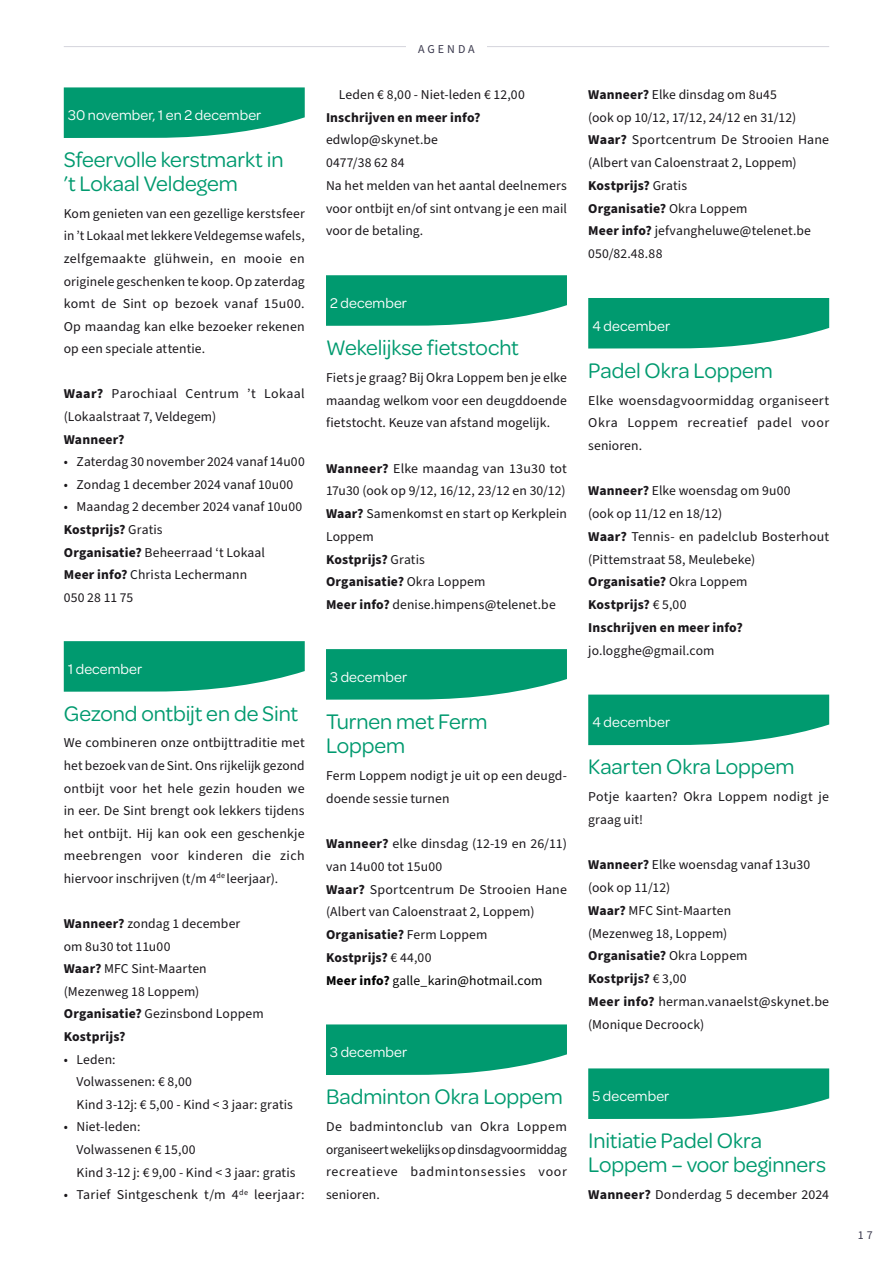
<style>
.page{position:relative;width:893px;height:1263px;background:#fff}
.page>*{position:absolute;margin:0;border:0;box-sizing:border-box;transform-origin:0 0}
.t1{font:22.5px/24.3px "Omnes";letter-spacing:-.005em;color:#009a6f}
.t2{font:15px "Omnes";letter-spacing:.005em;color:#fff}
.t3{font:13.5px/22.8px "Source Sans Pro";letter-spacing:.01em;color:#1a171b}
.t4{font:700 13.5px "Source Sans Pro";letter-spacing:.01em;color:#1a171b}
.t5{font:12px "Source Sans Pro";letter-spacing:.25em;color:#3a394d}
.s1{font-weight:700}
.s2{font-weight:700;color:#000}
.s3{color:#000}
</style>
<div class="page">
<hr style="left:64px;top:46px;width:765px;height:1px;background:#d4d4dc">
<div style="left:406px;top:40px;width:81px;height:13px;background:#fff"></div>
<hr style="left:0;top:0;width:1px;height:491px;background:#f5f6f7">
<svg style="left:64px;top:87px;width:241px;height:51px;background:#17a37c"></svg>
<svg style="left:64px;top:641px;width:241px;height:51px;background:#17a37c"></svg>
<svg style="left:326px;top:275px;width:241px;height:51px;background:#16a37b"></svg>
<svg style="left:326px;top:649px;width:241px;height:51px;background:#16a37b"></svg>
<svg style="left:326px;top:1024px;width:241px;height:51px;background:#16a37b"></svg>
<svg style="left:588px;top:298px;width:241px;height:50px;background:#13a17a"></svg>
<svg style="left:588px;top:695px;width:241px;height:50px;background:#14a27a"></svg>
<svg style="left:588px;top:1068px;width:241px;height:51px;background:#17a37c"></svg>
<p class="t2" style="left:68px;top:105px;width:195px">30 november, 1 en 2 december</p>
<h1 class="t1" style="left:64px;top:146px;width:221px">Sfeervolle kerstmarkt in ’t Lokaal Veldegem</h1>
<p class="t3" style="left:64px;top:202px;width:242px;text-align:justify">Kom genieten van een gezellige kerstsfeer in ’t Lokaal met lekkere Veldegemse wafels, zelfgemaakte glühwein, en mooie en originele geschenken te koop. Op zaterdag komt de Sint op bezoek vanaf 15u00.<br>Op maandag kan elke bezoeker rekenen op een speciale attentie.</p>
<p class="t3" style="left:64px;top:383px;width:242px"><span class="s1">Waar?</span> Parochiaal Centrum ’t Lokaal (Lokaalstraat 7, Veldegem)</p>
<p class="t4" style="left:64px;top:430px;width:62px">Wanneer?</p>
<p class="t3" style="left:64px;top:451px;width:242px">• Zaterdag 30 november 2024 vanaf 14u00</p>
<p class="t3" style="left:64px;top:473px;width:231px">• Zondag 1 december 2024 vanaf 10u00</p>
<p class="t3" style="left:64px;top:496px;width:240px">• Maandag 2 december 2024 vanaf 10u00<br><span class="s1">Kostprijs?</span> Gratis<br><span class="s1">Organisatie?</span> Beheerraad ‘t Lokaal<br><span class="s1">Meer info?</span> Christa Lechermann<br>050 28 11 75</p>
<p class="t2" style="left:68px;top:659px;width:76px">1 december</p>
<h1 class="t1" style="left:64px;top:700px;width:236px">Gezond ontbijt en de Sint</h1>
<p class="t3" style="left:64px;top:732px;width:242px;text-align:justify">We combineren onze ontbijttraditie met het bezoek van de Sint. Ons rijkelijk gezond ontbijt voor het hele gezin houden we in eer. De Sint brengt ook lekkers tijdens het ontbijt. Hij kan ook een geschenkje meebrengen voor kinderen die zich hiervoor inschrijven (t/m 4<sup>de</sup> leerjaar).</p>
<p class="t3" style="left:64px;top:913px;width:201px"><span class="s1">Wanneer?</span> zondag 1 december<br>om 8u30 tot 11u00<br><span class="s1">Waar?</span> MFC Sint-Maarten (Mezenweg 18 Loppem)<br><span class="s1">Organisatie?</span> Gezinsbond Loppem<br><span class="s1">Kostprijs?</span></p>
<p class="t3" style="left:77px;top:1048px;width:218px;text-indent:-13px">• Leden:<br>Volwassenen: € 8,00<br>Kind 3-12j: € 5,00 - Kind &lt; 3 jaar: gratis</p>
<p class="t3" style="left:77px;top:1116px;width:220px;text-indent:-13px">• Niet-leden:<br>Volwassenen € 15,00<br>Kind 3-12 j: € 9,00 - Kind &lt; 3 jaar: gratis</p>
<p class="t3" style="left:64px;top:1184px;width:242px">• Tarief Sintgeschenk t/m 4<sup>de</sup> leerjaar:</p>
<p class="t5" style="left:418px;top:41px;width:58px">AGENDA</p>
<p class="t3" style="left:339px;top:83px;width:188px">Leden € 8,00 - Niet-leden € 12,00</p>
<p class="t4" style="left:326px;top:108px;width:156px">Inschrijven en meer info?</p>
<p class="t3" style="left:326px;top:129px;width:242px">edwlop@skynet.be<br>0477/38 62 84<br>Na het melden van het aantal deelnemers voor ontbijt en/of sint ontvang je een mail voor de betaling.</p>
<p class="t2" style="left:330px;top:293px;width:78px">2 december</p>
<h1 class="t1" style="left:326px;top:334px;width:194px">Wekelijkse fietstocht</h1>
<p class="t3" style="left:326px;top:366px;width:242px;text-align:justify">Fiets je graag? Bij Okra Loppem ben je elke maandag welkom voor een deugddoende fietstocht. Keuze van afstand mogelijk.</p>
<p class="t3" style="left:326px;top:457px;width:242px"><span class="s1">Wanneer?</span> Elke maandag van 13u30 tot<br>17u30 (ook op 9/12, 16/12, 23/12 en 30/12)<br><span class="s1">Waar?</span> Samenkomst en start op Kerkplein<br>Loppem<br><span class="s1">Kostprijs?</span> Gratis<br><span class="s1">Organisatie?</span> Okra Loppem<br><span class="s1">Meer info?</span> denise.himpens@telenet.be</p>
<p class="t2" style="left:330px;top:667px;width:78px">3 december</p>
<h1 class="t1" style="left:326px;top:708px;width:163px">Turnen met Ferm<br>Loppem</h1>
<p class="t3" style="left:326px;top:764px;width:242px">Ferm Loppem nodigt je uit op een deugd&shy;doende sessie turnen</p>
<p class="t3" style="left:326px;top:833px;width:242px"><span class="s1">Wanneer?</span> elke dinsdag (12-19 en 26/11) van 14u00 tot 15u00<br><span class="s1">Waar?</span> Sportcentrum De Strooien Hane (Albert van Caloenstraat 2, Loppem)<br><span class="s1">Organisatie?</span> Ferm Loppem<br><span class="s1">Kostprijs?</span> € 44,00<br><span class="s2">Meer info?</span> <span class="s3">galle_karin@hotmail.com</span></p>
<p class="t2" style="left:330px;top:1042px;width:78px">3 december</p>
<h1 class="t1" style="left:326px;top:1083px;width:238px">Badminton Okra Loppem</h1>
<p class="t3" style="left:326px;top:1115px;width:242px;text-align:justify">De badmintonclub van Okra Loppem organiseert wekelijks op dinsdagvoormiddag recreatieve badmintonsessies voor senioren.</p>
<p class="t3" style="left:588px;top:83px;width:242px"><span class="s1">Wanneer?</span> Elke dinsdag om 8u45<br>(ook op 10/12, 17/12, 24/12 en 31/12)<br><span class="s1">Waar?</span> Sportcentrum De Strooien Hane (Albert van Caloenstraat 2, Loppem)<br><span class="s1">Kostprijs?</span> Gratis<br><span class="s1">Organisatie?</span> Okra Loppem<br><span class="s1">Meer info?</span> jefvangheluwe@telenet.be<br>050/82.48.88</p>
<p class="t2" style="left:592px;top:316px;width:79px">4 december</p>
<h1 class="t1" style="left:588px;top:357px;width:186px">Padel Okra Loppem</h1>
<p class="t3" style="left:588px;top:389px;width:242px;text-align:justify">Elke woensdagvoormiddag organiseert Okra Loppem recreatief padel voor senioren.</p>
<p class="t3" style="left:588px;top:480px;width:242px"><span class="s1">Wanneer?</span> Elke woensdag om 9u00<br>(ook op 11/12 en 18/12)<br><span class="s1">Waar?</span> Tennis- en padelclub Bosterhout (Pittemstraat 58, Meulebeke)<br><span class="s1">Organisatie?</span> Okra Loppem<br><span class="s1">Kostprijs?</span> € 5,00<br><span class="s1">Inschrijven en meer info?</span></p>
<p class="t3" style="left:588px;top:639px;width:128px">jo.logghe@gmail.com</p>
<p class="t2" style="left:592px;top:712px;width:79px">4 december</p>
<h1 class="t1" style="left:588px;top:753px;width:208px">Kaarten Okra Loppem</h1>
<p class="t3" style="left:588px;top:786px;width:242px">Potje kaarten? Okra Loppem nodigt je graag uit!</p>
<p class="t3" style="left:588px;top:854px;width:242px"><span class="s1">Wanneer?</span> Elke woensdag vanaf 13u30 (ook op 11/12)<br><span class="s1">Waar?</span> MFC Sint-Maarten<br>(Mezenweg 18, Loppem)<br><span class="s1">Organisatie?</span> Okra Loppem<br><span class="s1">Kostprijs?</span> € 3,00<br><span class="s1">Meer info?</span> herman.vanaelst@skynet.be (Monique Decroock)</p>
<p class="t2" style="left:592px;top:1086px;width:78px">5 december</p>
<h1 class="t1" style="left:588px;top:1127px;width:239px">Initiatie Padel Okra<br>Loppem – voor beginners</h1>
<p class="t3" style="left:588px;top:1184px;width:242px"><span class="s1">Wanneer?</span> Donderdag 5 december 2024</p>
<p class="t5" style="left:858px;top:1227px;width:16px">17</p>
</div>
